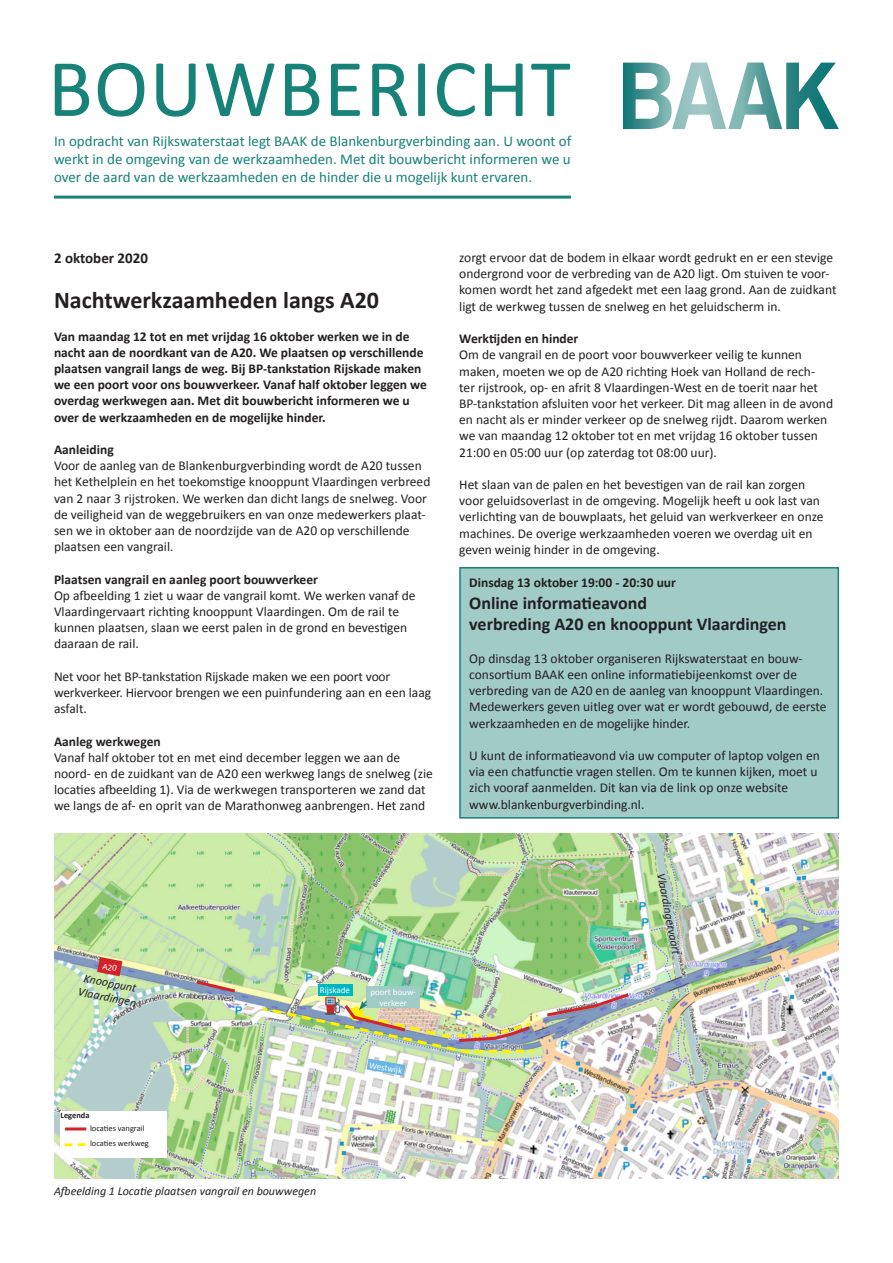
<style>
.page{position:relative;width:893px;height:1263px;background:#fff}
.page>*{position:absolute;margin:0;border:0;box-sizing:border-box;transform-origin:0 0}
.t1{font:82.5px "Calibri";letter-spacing:.015em;color:#168278}
.t2{font:700 24px "Calibri";color:#231f20}
.t3{font:700 18px/21.6px "Calibri";color:#231f20}
.t4{font:15px/18px "Calibri";color:#168278;text-align:justify}
.t5{font:700 15px "Calibri";color:#231f20}
.t6{font:13.5px/16.2px "Calibri";color:#231f20}
.t7{font:700 13.5px/16.2px "Calibri";color:#231f20}
.t8{font:italic 12px/14.4px "Calibri";color:#231f20}
.t9{font:9px/10.8px "Calibri";color:#fff;text-align:center}
.t10{font:8.4px "Calibri";color:#231f20}
.t11{font:700 8.4px "Calibri";color:#231f20}
</style>
<div class="page">
<svg style="left:623px;top:63px;width:216px;height:66px"></svg>
<hr style="left:54px;top:196px;width:517px;height:3px;background:#168278">
<img style="left:54px;top:833px;width:785px;height:346px">
<svg style="left:544px;top:991px;width:88px;height:27px;background:#bbb7b6"></svg>
<svg style="left:193px;top:978px;width:45px;height:17px"></svg>
<img style="left:326px;top:995px;width:14px;height:4px">
<div style="left:318px;top:984px;width:34px;height:11px;background:#00b6c2"></div>
<div style="left:366px;top:986px;width:54px;height:22px;background:#a0cbc6"></div>
<img style="left:259px;top:999px;width:278px;height:77px">
<div style="left:60px;top:1111px;width:107px;height:46px;background:#fff"></div>
<hr style="left:65px;top:1127px;width:21px;height:3px;background:#d1232a">
<svg style="left:64px;top:1143px;width:22px;height:3px"></svg>
<div style="left:460px;top:568px;width:378px;height:250px;background:#a0cbc6"></div>
<div style="left:459px;top:567px;width:380px;height:252px;border:2px solid #168278"></div>
<svg style="left:97px;top:957px;width:25px;height:19px"></svg>
<p class="t1" style="left:48px;top:36px;width:524px">BOUWBERICHT</p>
<p class="t4" style="left:54px;top:132px;width:519px">In opdracht van Rijkswaterstaat legt BAAK de Blankenburgverbinding aan. U woont of werkt in de omgeving van de werkzaamheden. Met dit bouwbericht informeren we u over de aard van de werkzaamheden en de hinder die u mogelijk kunt ervaren.</p>
<p class="t5" style="left:54px;top:249px;width:96px">2 oktober 2020</p>
<p class="t2" style="left:54px;top:285px;width:327px">Nachtwerkzaamheden langs A20</p>
<p class="t7" style="left:54px;top:328px;width:374px">Van maandag 12 tot en met vrijdag 16 oktober werken we in de nacht aan de noordkant van de A20. We plaatsen op verschillende plaatsen vangrail langs de weg. Bij BP-tankstation Rijskade maken we een poort voor ons bouwverkeer. Vanaf half oktober leggen we overdag werkwegen aan. Met dit bouwbericht informeren we u over de werkzaamheden en de mogelijke hinder.</p>
<p class="t7" style="left:54px;top:441px;width:61px">Aanleiding</p>
<p class="t6" style="left:54px;top:458px;width:378px">Voor de aanleg van de Blankenburgverbinding wordt de A20 tussen het Kethelplein en het toekomstige knooppunt Vlaardingen verbreed van 2 naar 3 rijstroken. We werken dan dicht langs de snelweg. Voor de veiligheid van de weggebruikers en van onze medewerkers plaat&shy;sen we in oktober aan de noordzijde van de A20 op verschillende plaatsen een vangrail.</p>
<p class="t7" style="left:54px;top:571px;width:265px">Plaatsen vangrail en aanleg poort bouwverkeer</p>
<p class="t6" style="left:54px;top:587px;width:363px">Op afbeelding 1 ziet u waar de vangrail komt. We werken vanaf de Vlaardingervaart richting knooppunt Vlaardingen. Om de rail te kunnen plaatsen, slaan we eerst palen in de grond en bevestigen daaraan de rail.</p>
<p class="t6" style="left:54px;top:668px;width:379px">Net voor het BP-tankstation Rijskade maken we een poort voor werkverkeer. Hiervoor brengen we een puinfundering aan en een laag asfalt.</p>
<p class="t7" style="left:54px;top:733px;width:108px">Aanleg werkwegen</p>
<p class="t6" style="left:54px;top:749px;width:380px">Vanaf half oktober tot en met eind december leggen we aan de noord- en de zuidkant van de A20 een werkweg langs de snelweg (zie locaties afbeelding 1). Via de werkwegen transporteren we zand dat we langs de af- en oprit van de Marathonweg aanbrengen. Het zand</p>
<p class="t8" style="left:83px;top:970px;width:61px;rotate:11deg">Knooppunt<br>Vlaardingen</p>
<p class="t11" style="left:60px;top:1109px;width:31px">Legenda</p>
<p class="t10" style="left:90px;top:1122px;width:56px">locaties vangrail</p>
<p class="t10" style="left:90px;top:1137px;width:60px">locaties werkweg</p>
<p class="t9" style="left:320px;top:985px;width:32px">Rijskade</p>
<p class="t9" style="left:370px;top:987px;width:47px">poort bouw&shy;verkeer</p>
<p class="t9" style="left:370px;top:1059px;width:35px;rotate:10deg">Westwijk</p>
<p class="t8" style="left:54px;top:1183px;width:264px">Afbeelding 1 Locatie plaatsen vangrail en bouwwegen</p>
<p class="t6" style="left:459px;top:250px;width:379px">zorgt ervoor dat de bodem in elkaar wordt gedrukt en er een stevige ondergrond voor de verbreding van de A20 ligt. Om stuiven te voor&shy;komen wordt het zand afgedekt met een laag grond. Aan de zuidkant ligt de werkweg tussen de snelweg en het geluidscherm in.</p>
<p class="t7" style="left:459px;top:330px;width:121px">Werktijden en hinder</p>
<p class="t6" style="left:459px;top:347px;width:375px">Om de vangrail en de poort voor bouwverkeer veilig te kunnen maken, moeten we op de A20 richting Hoek van Holland de rech&shy;ter rijstrook, op- en afrit 8 Vlaardingen-West en de toerit naar het BP-tankstation afsluiten voor het verkeer. Dit mag alleen in de avond en nacht als er minder verkeer op de snelweg rijdt. Daarom werken we van maandag 12 oktober tot en met vrijdag 16 oktober tussen 21:00 en 05:00 uur (op zaterdag tot 08:00 uur).</p>
<p class="t6" style="left:459px;top:476px;width:366px">Het slaan van de palen en het bevestigen van de rail kan zorgen voor geluidsoverlast in de omgeving. Mogelijk heeft u ook last van verlichting van de bouwplaats, het geluid van werkverkeer en onze machines. De overige werkzaamheden voeren we overdag uit en geven weinig hinder in de omgeving.</p>
<p class="t7" style="left:469px;top:575px;width:208px">Dinsdag 13 oktober 19:00 - 20:30 uur</p>
<p class="t3" style="left:469px;top:592px;width:319px">Online informatieavond<br>verbreding A20 en knooppunt Vlaardingen</p>
<p class="t6" style="left:469px;top:650px;width:359px">Op dinsdag 13 oktober organiseren Rijkswaterstaat en bouw&shy;consortium BAAK een online informatiebijeenkomst over de verbreding van de A20 en de aanleg van knooppunt Vlaardingen.<br>Medewerkers geven uitleg over wat er wordt gebouwd, de eerste werkzaamheden en de mogelijke hinder.</p>
<p class="t6" style="left:469px;top:747px;width:352px">U kunt de informatieavond via uw computer of laptop volgen en via een chatfunctie vragen stellen. Om te kunnen kijken, moet u zich vooraf aanmelden. Dit kan via de link op onze website www.blankenburgverbinding.nl.</p>
<p class="t8" style="left:668px;top:871px;width:85px;rotate:79deg">Vlaardingervaart</p>
</div>
